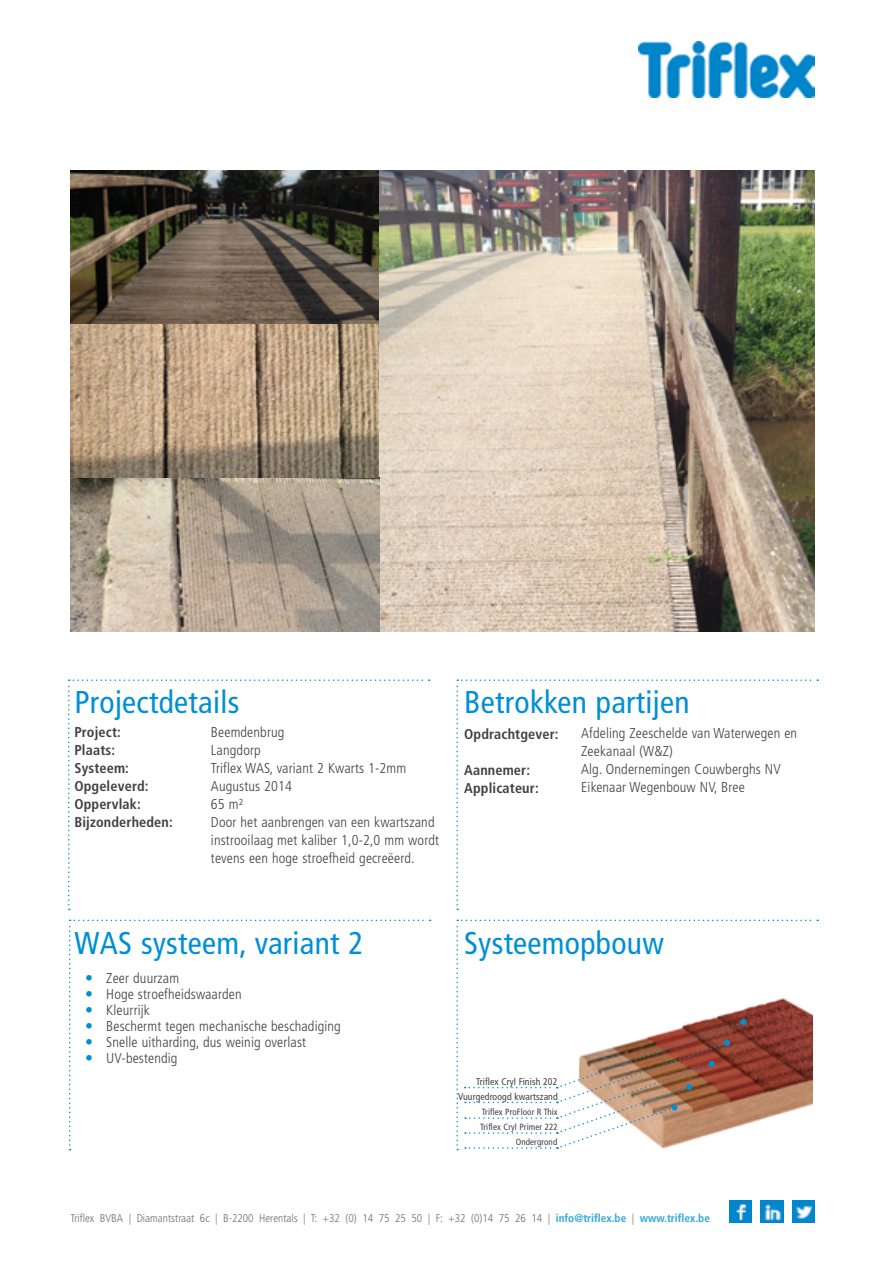
<style>
.page{position:relative;width:893px;height:1263px;background:#fff}
.page>*{position:absolute;margin:0;border:0;box-sizing:border-box;transform-origin:0 0}
.t1{font:condensed 31.5px "Frutiger LT Pro";letter-spacing:.01em;color:#008fd5}
.t2{font:300 condensed 14.25px/18px "Frutiger LT Pro";letter-spacing:.01em;color:#414042}
.t3{font:700 condensed 14.25px/18px "Frutiger LT Pro";letter-spacing:.01em;color:#414042}
.t4{font:300 condensed 11.25px "Frutiger LT Std";color:#6d6e71}
.t5{font:condensed 9.75px "Frutiger LT Pro";letter-spacing:.01em;color:#414042}
.t6{font:condensed 9px "Frutiger LT Pro";letter-spacing:.01em;color:#414042}
.s1{font-family:"Frutiger LT Std"}
.s2{font-weight:700;color:#2ea7df}
</style>
<div class="page">
<img style="left:638px;top:41px;width:177px;height:56px">
<img style="left:730px;top:1200px;width:22px;height:22px">
<img style="left:761px;top:1200px;width:22px;height:22px">
<img style="left:792px;top:1200px;width:23px;height:22px">
<svg style="left:68px;top:679px;width:362px;height:231px"></svg>
<svg style="left:456px;top:679px;width:362px;height:231px"></svg>
<img style="left:70px;top:170px;width:745px;height:461px">
<svg style="left:456px;top:919px;width:362px;height:231px"></svg>
<svg style="left:69px;top:919px;width:362px;height:231px"></svg>
<h1 class="t1" style="left:74px;top:684px;width:166px">Projectdetails</h1>
<h1 class="t1" style="left:464px;top:684px;width:227px">Betrokken partijen</h1>
<p class="t3" style="left:74px;top:723px;width:100px">Project:<br>Plaats:<br>Systeem:<br>Opgeleverd:<br>Oppervlak:<br>Bijzonderheden:</p>
<p class="t2" style="left:211px;top:724px;width:230px">Beemdenbrug<br>Langdorp<br>Triflex WAS, variant 2 Kwarts 1-2mm<br>Augustus 2014<br>65 m<span class="s1">²<br></span>Door het aanbrengen van een kwartszand instrooilaag met kaliber 1,0-2,0 mm wordt tevens een hoge stroefheid gecreëerd.</p>
<p class="t3" style="left:464px;top:725px;width:96px">Opdrachtgever:</p>
<p class="t3" style="left:464px;top:761px;width:76px">Aannemer:<br>Applicateur:</p>
<p class="t2" style="left:581px;top:724px;width:218px">Afdeling Zeeschelde van Waterwegen en<br>Zeekanaal (W&amp;Z)<br>Alg. Ondernemingen Couwberghs NV<br>Eikenaar Wegenbouw NV, Bree</p>
<h1 class="t1" style="left:74px;top:925px;width:291px">WAS systeem, variant 2</h1>
<p class="t2" style="left:106px;top:971px;width:236px;line-height:15.9px">Zeer duurzam<br>Hoge stroefheidswaarden<br>Kleurrijk<br>Beschermt tegen mechanische beschadiging<br>Snelle uitharding, dus weinig overlast<br>UV-bestendig</p>
<h1 class="t1" style="left:464px;top:925px;width:201px">Systeemopbouw</h1>
<p class="t5" style="left:476px;top:1076px;width:83px">Triflex Cryl Finish 202</p>
<p class="t5" style="left:458px;top:1091px;width:101px">Vuurgedroogd kwartszand</p>
<p class="t6" style="left:482px;top:1107px;width:77px">Triflex ProFloor R Thix</p>
<p class="t6" style="left:480px;top:1122px;width:79px">Triflex Cryl Primer 222</p>
<p class="t6" style="left:516px;top:1136px;width:43px">Ondergrond</p>
<p class="t4" style="left:70px;top:1211px;width:641px">Triflex BVBA | Diamantstraat 6c | B-2200 Herentals | T: +32 (0) 14 75 25 50 | F: +32 (0)14 75 26 14 | <span class="s2">info@triflex.be</span> | <span class="s2">www.triflex.be</span></p>
</div>
